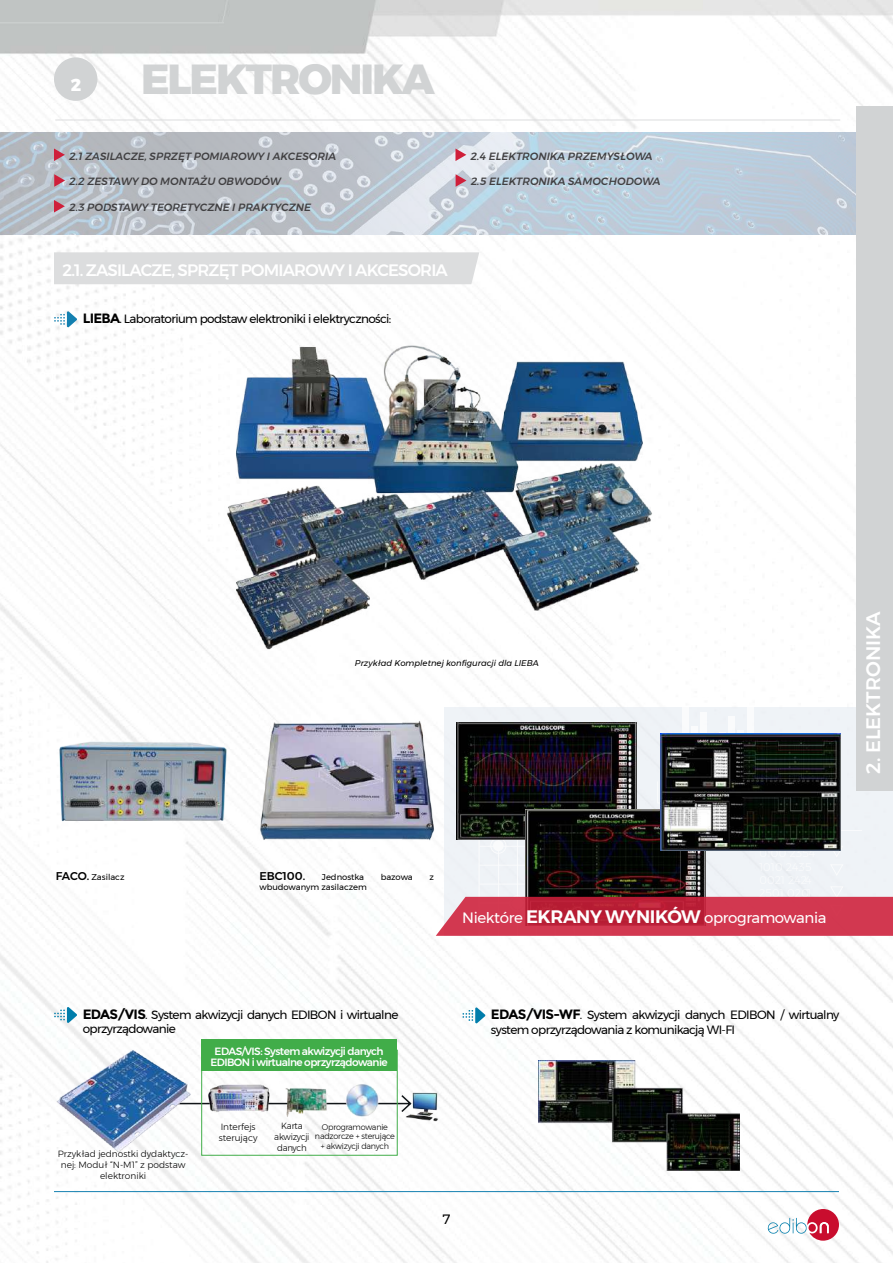
<style>
.page{position:relative;width:893px;height:1263px;background:#fff}
.page>*{position:absolute;margin:0;border:0;box-sizing:border-box;transform-origin:0 0}
.t1{font:800 41.85px "Montserrat";letter-spacing:-.05em;color:#d1d3d4}
.t2{font:500 19.5px "Montserrat";color:#fff}
.t3{font:800 17.1px "Montserrat";color:#fff}
.t4{font:500 16.5px "Montserrat";letter-spacing:-.05em;color:#fff}
.t5{font:15px "Montserrat";letter-spacing:-.025em;color:#fff}
.t6{font:13.5px "Montserrat";color:#000}
.t7{font:12px/14.4px "Montserrat";letter-spacing:-.05em;color:#000}
.t8{font:500 11.25px "Montserrat";color:#000}
.t9{font:italic 500 10.5px "Montserrat";color:#414042}
.t10{font:500 10.5px/10.5px "Montserrat";letter-spacing:-.05em;color:#fff;text-align:center}
.t11{font:300 9px/10.8px "Montserrat";color:#000}
.t12{font:300 9px/10.8px "Montserrat";letter-spacing:-.025em;color:#000;text-align:center;scale:.95 1}
.t13{font:8.4px "Montserrat";color:#000}
.t14{font:italic 8.4px "Montserrat";color:#000}
.t15{font:300 8.25px/9.9px "Montserrat";letter-spacing:-.025em;color:#000;text-align:center}
.s1{font-weight:700;font-size:13.5px}
.s2{font-weight:500;font-size:11.25px}
.s3{font-weight:600;font-size:18px}
</style>
<div class="page">
<img style="left:0;top:0;width:893px;height:1263px">
<svg style="left:767px;top:1209px;width:72px;height:32px"></svg>
<hr style="left:54px;top:1191px;width:785px;height:1px;background:#1380b0">
<img style="left:195px;top:310px;width:484px;height:371px">
<svg style="left:54px;top:311px;width:23px;height:17px"></svg>
<img style="left:54px;top:733px;width:178px;height:96px">
<img style="left:258px;top:720px;width:178px;height:122px">
<svg style="left:462px;top:1007px;width:23px;height:17px"></svg>
<img style="left:538px;top:1061px;width:201px;height:110px">
<div style="left:54px;top:57px;width:43px;height:44px;background:#d1d3d4;border-radius:50%"></div>
<hr style="left:55px;top:120px;width:785px;height:1px;background:#dcddde">
<div style="left:444px;top:707px;width:449px;height:229px;background:#eff3f7"></div>
<hr style="left:498px;top:812px;width:1px;height:125px;background:#fff">
<hr style="left:517px;top:812px;width:1px;height:125px;background:#fff">
<hr style="left:536px;top:812px;width:1px;height:125px;background:#fff">
<hr style="left:555px;top:812px;width:1px;height:125px;background:#fff">
<hr style="left:574px;top:812px;width:1px;height:125px;background:#fff">
<hr style="left:593px;top:812px;width:1px;height:125px;background:#fff">
<div style="left:682px;top:707px;width:6px;height:65px;background:#fff"></div>
<div style="left:691px;top:726px;width:7px;height:46px;background:#fff"></div>
<div style="left:700px;top:712px;width:7px;height:60px;background:#fff"></div>
<div style="left:719px;top:732px;width:7px;height:40px;background:#2569db"></div>
<div style="left:728px;top:716px;width:7px;height:56px;background:#fff"></div>
<svg style="left:737px;top:730px;width:7px;height:4px"></svg>
<div style="left:747px;top:707px;width:6px;height:65px;background:#fff"></div>
<img style="left:457px;top:723px;width:179px;height:107px">
<img style="left:526px;top:809px;width:134px;height:21px">
<img style="left:660px;top:734px;width:180px;height:96px">
<svg style="left:192px;top:1093px;width:212px;height:20px"></svg>
<div style="left:201px;top:1039px;width:196px;height:32px;background:#41ad49"></div>
<svg style="left:54px;top:1007px;width:23px;height:16px"></svg>
<img style="left:54px;top:1047px;width:138px;height:106px">
<img style="left:207px;top:1081px;width:65px;height:32px">
<img style="left:279px;top:1081px;width:51px;height:38px">
<img style="left:344px;top:1083px;width:36px;height:35px">
<img style="left:404px;top:1092px;width:34px;height:29px">
<svg style="left:0;top:133px;width:857px;height:102px;background:#bdc8d3"></svg>
<div style="left:54px;top:252px;width:425px;height:32px;background:#dcddde"></div>
<svg style="left:54px;top:174px;width:11px;height:13px"></svg>
<svg style="left:54px;top:200px;width:11px;height:13px"></svg>
<svg style="left:455px;top:148px;width:11px;height:13px"></svg>
<svg style="left:456px;top:174px;width:10px;height:13px"></svg>
<svg style="left:436px;top:830px;width:457px;height:106px"></svg>
<svg style="left:54px;top:148px;width:11px;height:13px"></svg>
<div style="left:857px;top:106px;width:36px;height:685px;background:#d1d3d4"></div>
<h3 class="t3" style="left:71px;top:71px;width:12px">2</h3>
<h1 class="t1" style="left:141px;top:45px;width:295px">ELEKTRONIKA</h1>
<p class="t9" style="left:69px;top:148px;width:269px">2.1 ZASILACZE, SPRZĘT POMIAROWY I AKCESORIA</p>
<p class="t9" style="left:69px;top:174px;width:213px">2.2 ZESTAWY DO MONTAŻU OBWODÓW</p>
<p class="t9" style="left:69px;top:199px;width:243px">2.3 PODSTAWY TEORETYCZNE I PRAKTYCZNE</p>
<h3 class="t4" style="left:63px;top:257px;width:387px">2.1. ZASILACZE, SPRZĘT POMIAROWY I AKCESORIA</h3>
<p class="t7" style="left:83px;top:312px;width:310px"><span class="s1">LIEBA</span>. Laboratorium podstaw elektroniki i elektryczności:</p>
<p class="t9" style="left:471px;top:148px;width:184px">2.4 ELEKTRONIKA PRZEMYSŁOWA</p>
<p class="t9" style="left:471px;top:174px;width:191px">2.5 ELEKTRONIKA SAMOCHODOWA</p>
<p class="t14" style="left:355px;top:656px;width:185px">Przykład Kompletnej konfiguracji dla LIEBA</p>
<h2 class="t2" style="left:858px;top:774px;width:164px;rotate:-90deg">2. ELEKTRONIKA</h2>
<p class="t13" style="left:56px;top:870px;width:70px"><span class="s2">FACO.</span> Zasilacz</p>
<p class="t8" style="left:259px;top:867px;width:47px">EBC100.</p>
<p class="t13" style="left:322px;top:870px;width:44px">Jednostka</p>
<p class="t13" style="left:381px;top:870px;width:34px">bazowa</p>
<p class="t13" style="left:429px;top:870px;width:6px">z</p>
<p class="t13" style="left:259px;top:880px;width:109px">wbudowanym zasilaczem</p>
<p class="t5" style="left:462px;top:907px;width:366px">Niektóre <span class="s3">EKRANY WYNIKÓW</span> oprogramowania</p>
<p class="t7" style="left:83px;top:1007px;width:317px"><span class="s1">EDAS/VIS</span>. System akwizycji danych EDIBON i wirtualne oprzyrządowanie</p>
<p class="t11" style="left:58px;top:1148px;width:132px;text-align:center">Przykład jednostki dydaktycz&shy;nej: Moduł “N-M1” z podstaw elektroniki</p>
<p class="t10" style="left:210px;top:1046px;width:179px">EDAS/VIS: System akwizycji danych<br>EDIBON i wirtualne oprzyrządowanie</p>
<p class="t11" style="left:219px;top:1121px;width:40px">Interfejs sterujący</p>
<p class="t12" style="left:274px;top:1120px;width:39px">Karta akwizycji danych</p>
<p class="t15" style="left:315px;top:1121px;width:81px">Oprogramowanie nadzorcze + sterujące + akwizycji danych</p>
<p class="t7" style="left:491px;top:1008px;width:350px"><span class="s1">EDAS/VIS-WF</span>. System akwizycji danych EDIBON / wirtualny system oprzyrządowania z komunikacją WI-FI</p>
<p class="t6" style="left:443px;top:1209px;width:9px">7</p>
</div>
